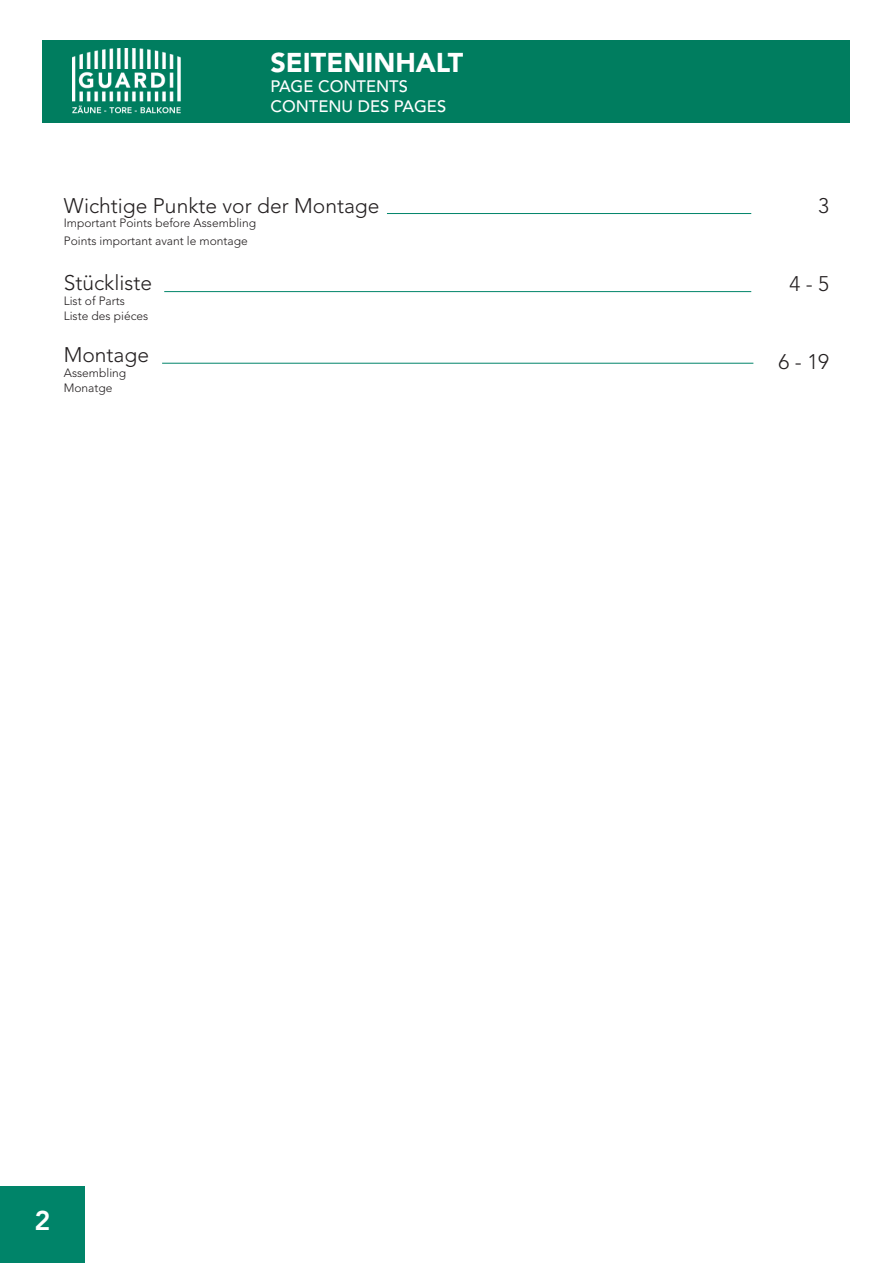
<style>
.page{position:relative;width:893px;height:1263px;background:#fff}
.page>*{position:absolute;margin:0;border:0;box-sizing:border-box;transform-origin:0 0}
.t1{font:900 27px "Avenir LT Std";color:#fff}
.t2{font:800 27px "Avenir LT Std";color:#fff}
.t3{font:300 21px "Avenir LT Std";color:#231f20}
.t4{font:500 16.5px/19.8px "Avenir LT Std";color:#fff}
.t5{font:300 12px/15px "Avenir LT Std";color:#231f20}
</style>
<div class="page">
<div style="left:43px;top:41px;width:807px;height:82px;background:#007d5f"></div>
<img style="left:72px;top:49px;width:109px;height:65px">
<div style="left:0;top:1186px;width:85px;height:77px;background:#008469"></div>
<hr style="left:387px;top:213px;width:364px;height:1px;background:#008469">
<hr style="left:162px;top:363px;width:591px;height:1px;background:#008469">
<hr style="left:164px;top:291px;width:587px;height:1px;background:#008469">
<h1 class="t1" style="left:270px;top:47px;width:195px">SEITENINHALT</h1>
<h3 class="t4" style="left:270px;top:77px;width:177px">PAGE CONTENTS<br>CONTENU DES PAGES</h3>
<h2 class="t3" style="left:64px;top:193px;width:317px">Wichtige Punkte vor der Montage</h2>
<p class="t5" style="left:64px;top:214px;width:194px;line-height:18px">Important Points before Assembling<br>Points important avant le montage</p>
<h2 class="t3" style="left:64px;top:271px;width:90px">Stückliste</h2>
<p class="t5" style="left:64px;top:294px;width:86px">List of Parts<br>Liste des piéces</p>
<h2 class="t3" style="left:64px;top:342px;width:87px">Montage</h2>
<p class="t5" style="left:64px;top:365px;width:64px">Assembling<br>Monatge</p>
<h2 class="t3" style="left:818px;top:193px;width:12px">3</h2>
<h2 class="t3" style="left:789px;top:271px;width:41px">4 - 5</h2>
<h2 class="t3" style="left:778px;top:349px;width:52px">6 - 19</h2>
<h1 class="t2" style="left:35px;top:1205px;width:17px">2</h1>
</div>
